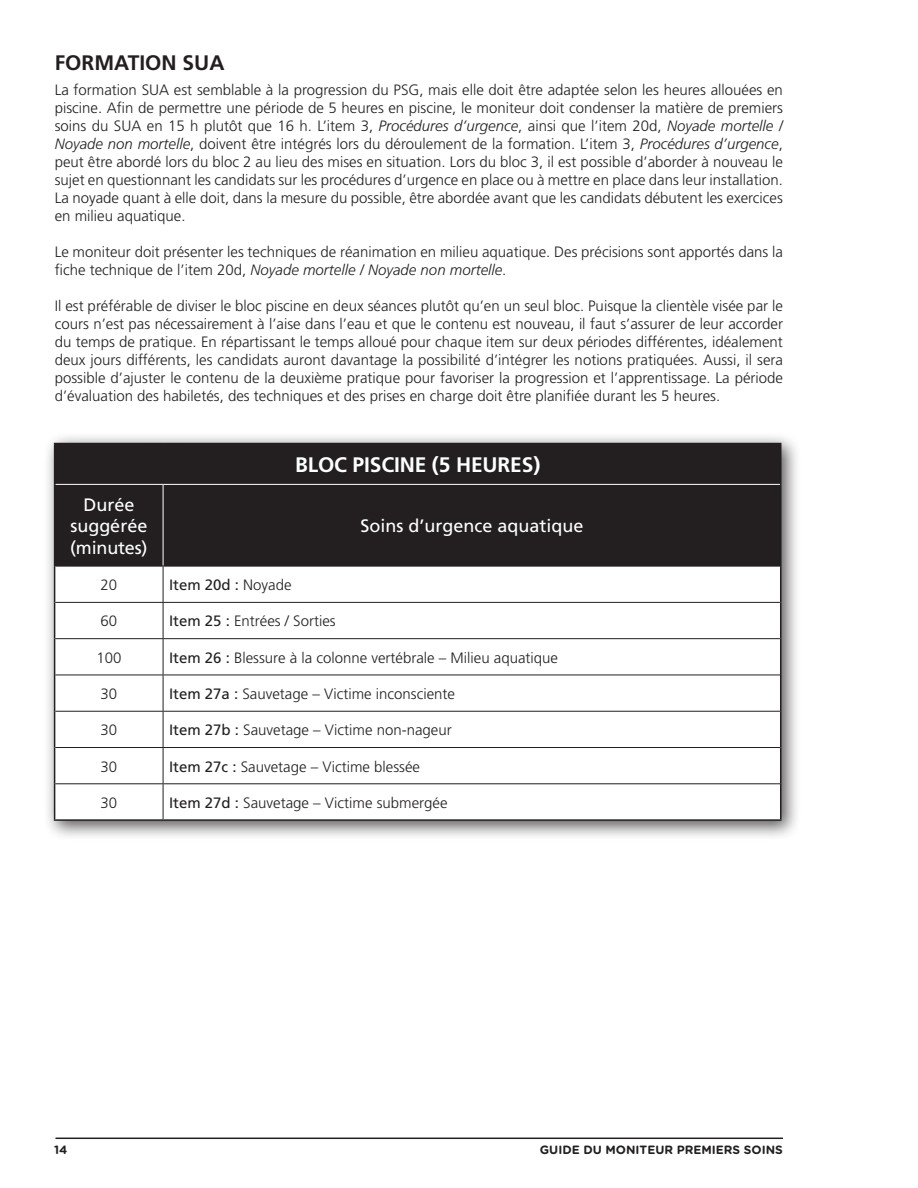
<style>
.page{position:relative;width:918px;height:1188px;background:#fff}
.page>*{position:absolute;margin:0;border:0;box-sizing:border-box;transform-origin:0 0}
.t1{font:700 21px "Frutiger";letter-spacing:-.005em;color:#fff}
.t2{font:700 21px "Frutiger";color:#231f20}
.t3{font:18px "Frutiger";color:#fff}
.t4{font:300 15px/18px "Frutiger";color:#231f20;text-align:justify}
.t5{font:15px "Frutiger";color:#231f20}
.t6{font:700 12px "Gotham Rounded";color:#231f20}
.s1{font-style:italic}
.s2{font-weight:300}
.s3{font-weight:400}
</style>
<div class="page">
<hr style="left:56px;top:1138px;width:727px;height:1px;background:#231f20">
<div style="left:43px;top:432px;width:759px;height:409px;background:#231f20;opacity:.75"></div>
<div style="left:55px;top:444px;width:725px;height:122px;background:#231f20"></div>
<svg style="left:55px;top:567px;width:725px;height:252px"></svg>
<hr style="left:55px;top:484px;width:108px;height:1px;background:#fff">
<hr style="left:163px;top:484px;width:617px;height:1px;background:#fff">
<hr style="left:163px;top:485px;width:1px;height:81px;background:#fff">
<hr style="left:55px;top:566px;width:108px;height:1px;background:#231f20">
<hr style="left:163px;top:566px;width:617px;height:1px;background:#231f20">
<hr style="left:163px;top:566px;width:1px;height:36px;background:#231f20">
<hr style="left:55px;top:602px;width:108px;height:1px;background:#231f20">
<hr style="left:163px;top:602px;width:617px;height:1px;background:#231f20">
<hr style="left:163px;top:603px;width:1px;height:35px;background:#231f20">
<hr style="left:55px;top:638px;width:108px;height:1px;background:#231f20">
<hr style="left:163px;top:638px;width:617px;height:1px;background:#231f20">
<hr style="left:163px;top:639px;width:1px;height:36px;background:#231f20">
<hr style="left:55px;top:675px;width:108px;height:1px;background:#231f20">
<hr style="left:163px;top:675px;width:617px;height:1px;background:#231f20">
<hr style="left:163px;top:675px;width:1px;height:36px;background:#231f20">
<hr style="left:55px;top:711px;width:108px;height:1px;background:#231f20">
<hr style="left:163px;top:711px;width:617px;height:1px;background:#231f20">
<hr style="left:163px;top:712px;width:1px;height:35px;background:#231f20">
<hr style="left:55px;top:747px;width:108px;height:1px;background:#231f20">
<hr style="left:163px;top:747px;width:617px;height:1px;background:#231f20">
<hr style="left:163px;top:748px;width:1px;height:35px;background:#231f20">
<hr style="left:55px;top:783px;width:108px;height:1px;background:#231f20">
<hr style="left:163px;top:783px;width:617px;height:1px;background:#231f20">
<hr style="left:163px;top:784px;width:1px;height:35px;background:#231f20">
<hr style="left:54px;top:443px;width:109px;height:1px;background:#231f20">
<hr style="left:54px;top:444px;width:1px;height:40px;background:#231f20">
<hr style="left:163px;top:443px;width:619px;height:1px;background:#231f20">
<hr style="left:780px;top:444px;width:2px;height:40px;background:#231f20">
<hr style="left:54px;top:484px;width:1px;height:82px;background:#231f20">
<hr style="left:780px;top:484px;width:2px;height:82px;background:#231f20">
<hr style="left:54px;top:566px;width:1px;height:36px;background:#231f20">
<hr style="left:780px;top:566px;width:2px;height:36px;background:#231f20">
<hr style="left:54px;top:602px;width:1px;height:37px;background:#231f20">
<hr style="left:780px;top:602px;width:2px;height:37px;background:#231f20">
<hr style="left:54px;top:639px;width:1px;height:36px;background:#231f20">
<hr style="left:780px;top:639px;width:2px;height:36px;background:#231f20">
<hr style="left:54px;top:675px;width:1px;height:36px;background:#231f20">
<hr style="left:780px;top:675px;width:2px;height:36px;background:#231f20">
<hr style="left:54px;top:711px;width:1px;height:37px;background:#231f20">
<hr style="left:780px;top:711px;width:2px;height:37px;background:#231f20">
<hr style="left:54px;top:748px;width:1px;height:36px;background:#231f20">
<hr style="left:780px;top:748px;width:2px;height:36px;background:#231f20">
<hr style="left:54px;top:784px;width:1px;height:35px;background:#231f20">
<hr style="left:780px;top:784px;width:2px;height:35px;background:#231f20">
<hr style="left:54px;top:819px;width:109px;height:2px;background:#231f20">
<hr style="left:163px;top:819px;width:619px;height:2px;background:#231f20">
<p class="t2" style="left:55px;top:51px;width:171px">FORMATION SUA</p>
<p class="t4" style="left:55px;top:81px;width:730px">La formation SUA est semblable à la progression du PSG, mais elle doit être adaptée selon les heures allouées en piscine. Afin de permettre une période de 5 heures en piscine, le moniteur doit condenser la matière de premiers soins du SUA en 15 h plutôt que 16 h. L’item 3, <span class="s1">Procédures d’urgence</span>, ainsi que l’item 20d, <span class="s1">Noyade mortelle / Noyade non mortelle</span>, doivent être intégrés lors du déroulement de la formation. L’item 3, <span class="s1">Procédures d’urgence</span>, peut être abordé lors du bloc 2 au lieu des mises en situation. Lors du bloc 3, il est possible d’aborder à nouveau le sujet en questionnant les candidats sur les procédures d’urgence en place ou à mettre en place dans leur installation.<br>La noyade quant à elle doit, dans la mesure du possible, être abordée avant que les candidats débutent les exercices en milieu aquatique.</p>
<p class="t4" style="left:55px;top:243px;width:730px">Le moniteur doit présenter les techniques de réanimation en milieu aquatique. Des précisions sont apportés dans la fiche technique de l’item 20d, <span class="s1">Noyade mortelle / Noyade non mortelle</span>.</p>
<p class="t4" style="left:55px;top:297px;width:730px">Il est préférable de diviser le bloc piscine en deux séances plutôt qu’en un seul bloc. Puisque la clientèle visée par le cours n’est pas nécessairement à l’aise dans l’eau et que le contenu est nouveau, il faut s’assurer de leur accorder du temps de pratique. En répartissant le temps alloué pour chaque item sur deux périodes différentes, idéalement deux jours différents, les candidats auront davantage la possibilité d’intégrer les notions pratiquées. Aussi, il sera possible d’ajuster le contenu de la deuxième pratique pour favoriser la progression et l’apprentissage. La période d’évaluation des habiletés, des techniques et des prises en charge doit être planifiée durant les 5 heures.</p>
<p class="t3" style="left:83px;top:494px;width:53px">Durée</p>
<p class="t3" style="left:70px;top:515px;width:79px">suggérée</p>
<p class="t3" style="left:70px;top:537px;width:79px">(minutes)</p>
<p class="t1" style="left:295px;top:452px;width:247px">BLOC PISCINE (5 HEURES)</p>
<p class="t3" style="left:360px;top:515px;width:225px">Soins d’urgence aquatique</p>
<p class="t4" style="left:101px;top:576px;width:18px">20</p>
<p class="t5" style="left:169px;top:576px;width:124px">Item 20d : <span class="s2">Noyade</span></p>
<p class="t4" style="left:101px;top:612px;width:18px">60</p>
<p class="t4" style="left:169px;top:612px;width:168px"><span class="s3">Item 25 :</span> Entrées / Sorties</p>
<p class="t4" style="left:96px;top:648px;width:27px">100</p>
<p class="t4" style="left:169px;top:648px;width:390px"><span class="s3">Item 26 :</span> Blessure à la colonne vertébrale – Milieu aquatique</p>
<p class="t4" style="left:101px;top:685px;width:18px">30</p>
<p class="t4" style="left:169px;top:685px;width:287px"><span class="s3">Item 27a :</span> Sauvetage – Victime inconsciente</p>
<p class="t4" style="left:101px;top:721px;width:18px">30</p>
<p class="t4" style="left:169px;top:721px;width:284px"><span class="s3">Item 27b :</span> Sauvetage – Victime non-nageur</p>
<p class="t4" style="left:101px;top:757px;width:18px">30</p>
<p class="t4" style="left:169px;top:757px;width:252px"><span class="s3">Item 27c :</span> Sauvetage – Victime blessée</p>
<p class="t4" style="left:101px;top:794px;width:18px">30</p>
<p class="t4" style="left:169px;top:794px;width:280px"><span class="s3">Item 27d :</span> Sauvetage – Victime submergée</p>
<p class="t6" style="left:54px;top:1143px;width:15px">14</p>
<p class="t6" style="left:540px;top:1143px;width:245px">GUIDE DU MONITEUR PREMIERS SOINS</p>
</div>
